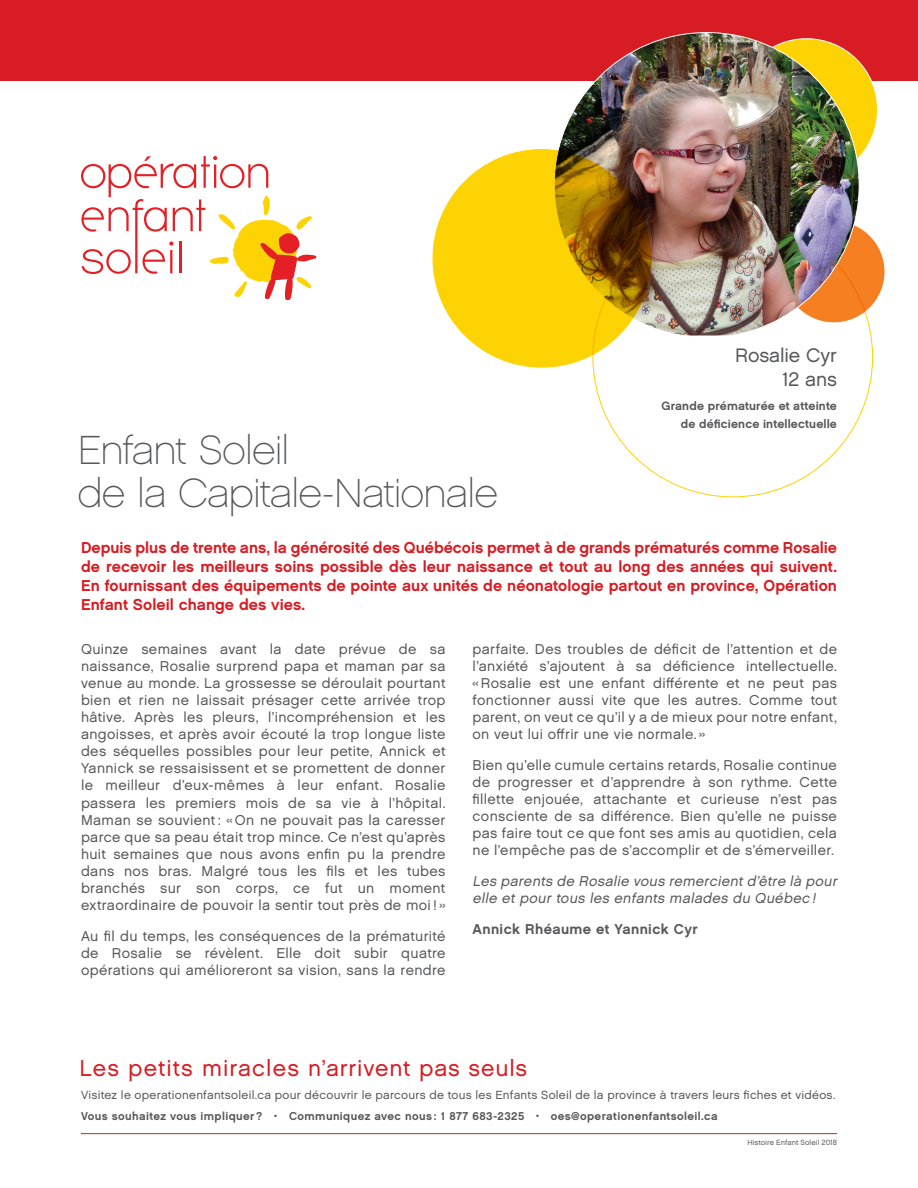
<style>
.page{position:relative;width:918px;height:1188px;background:#fff}
.page>*{position:absolute;margin:0;border:0;box-sizing:border-box;transform-origin:0 0}
.t1{font:40.5px/43.5px "Chalet Paris Nineteen Sixty";letter-spacing:-.015em;color:#57585a}
.t2{font:22.95px "Chalet London Nineteen Sixty";letter-spacing:.04em;color:#d81c23}
.t3{font:19.5px/23.4px "Chalet London Nineteen Sixty";letter-spacing:-.005em;color:#57585a;text-align:right}
.t4{font:15.75px/18.9px "Chalet New York Nineteen Sixty";letter-spacing:.005em;color:#d81c23;text-align:justify}
.t5{font:14.25px/17.1px "Chalet London Nineteen Sixty";letter-spacing:.025em;color:#57585a;text-align:justify}
.t6{font:italic 14.25px/17.1px "Chalet London Nineteen Sixty";color:#57585a}
.t7{font:14.25px "Chalet New York Nineteen Sixty";letter-spacing:.025em;color:#57585a}
.t8{font:12px/18px "Chalet New York Nineteen Sixty";letter-spacing:.015em;color:#57585a;text-align:right}
.t9{font:11.85px "Chalet London Nineteen Sixty";letter-spacing:.02em;color:#57585a}
.t10{font:11.4px "Chalet New York Nineteen Sixty";letter-spacing:.035em;color:#57585a}
.t11{font:7.5px "Chalet London Nineteen Sixty";letter-spacing:.005em;color:#57585a}
</style>
<div class="page">
<div style="left:0;top:0;width:918px;height:81px;background:#d81c23"></div>
<svg style="left:81px;top:156px;width:235px;height:144px"></svg>
<hr style="left:81px;top:1133px;width:756px;height:1px;background:#d81c23">
<div style="left:736px;top:39px;width:142px;height:142px;background:#fed304;border-radius:50%"></div>
<div style="left:783px;top:221px;width:102px;height:102px;background:#f57f21;border-radius:50%"></div>
<img style="left:558px;top:33px;width:301px;height:303px">
<svg style="left:432px;top:149px;width:220px;height:219px;background:#dcb104"></svg>
<h1 class="t1" style="left:78px;top:428px;width:421px">Enfant Soleil<br>de la Capitale-Nationale</h1>
<h3 class="t3" style="left:735px;top:344px;width:103px">Rosalie Cyr<br>12 ans</h3>
<p class="t8" style="left:661px;top:397px;width:177px">Grande prématurée et atteinte de déficience intellectuelle</p>
<p class="t4" style="left:81px;top:538px;width:758px">Depuis plus de trente ans, la générosité des Québécois permet à de grands prématurés comme Rosalie de recevoir les meilleurs soins possible dès leur naissance et tout au long des années qui suivent.<br>En fournissant des équipements de pointe aux unités de néonatologie partout en province, Opération Enfant Soleil change des vies.</p>
<p class="t5" style="left:81px;top:640px;width:366px">Quinze semaines avant la date prévue de sa naissance, Rosalie surprend papa et maman par sa venue au monde. La grossesse se déroulait pourtant bien et rien ne laissait présager cette arrivée trop hâtive. Après les pleurs, l’incompréhension et les angoisses, et après avoir écouté la trop longue liste des séquelles possibles pour leur petite, Annick et Yannick se ressaisissent et se promettent de donner le meilleur d’eux-mêmes à leur enfant. Rosalie passera les premiers mois de sa vie à l’hôpital.<br>Maman se souvient : « On ne pouvait pas la caresser parce que sa peau était trop mince. Ce n’est qu’après huit semaines que nous avons enfin pu la prendre dans nos bras. Malgré tous les fils et les tubes branchés sur son corps, ce fut un moment extraordinaire de pouvoir la sentir tout près de moi ! »</p>
<p class="t5" style="left:81px;top:927px;width:366px">Au fil du temps, les conséquences de la prématurité de Rosalie se révèlent. Elle doit subir quatre opérations qui amélioreront sa vision, sans la rendre</p>
<p class="t5" style="left:473px;top:640px;width:366px">parfaite. Des troubles de déficit de l’attention et de l’anxiété s’ajoutent à sa déficience intellectuelle. «Rosalie est une enfant différente et ne peut pas fonctionner aussi vite que les autres. Comme tout parent, on veut ce qu’il y a de mieux pour notre enfant, on veut lui offrir une vie normale. »</p>
<p class="t5" style="left:473px;top:756px;width:366px">Bien qu’elle cumule certains retards, Rosalie continue de progresser et d’apprendre à son rythme. Cette fillette enjouée, attachante et curieuse n’est pas consciente de sa différence. Bien qu’elle ne puisse pas faire tout ce que font ses amis au quotidien, cela ne l’empêche pas de s’accomplir et de s’émerveiller.</p>
<p class="t6" style="left:472px;top:872px;width:369px">Les parents de Rosalie vous remercient d’être là pour elle et pour tous les enfants malades du Québec !</p>
<p class="t7" style="left:472px;top:920px;width:227px">Annick Rhéaume et Yannick Cyr</p>
<h2 class="t2" style="left:80px;top:1054px;width:449px">Les petits miracles n’arrivent pas seuls</h2>
<p class="t9" style="left:81px;top:1088px;width:756px">Visitez le operationenfantsoleil.ca pour découvrir le parcours de tous les Enfants Soleil de la province à travers leurs fiches et vidéos.</p>
<p class="t10" style="left:81px;top:1109px;width:638px">Vous souhaitez vous impliquer ? • Communiquez avec nous : 1 877 683-2325 • oes@operationenfantsoleil.ca</p>
<p class="t11" style="left:747px;top:1138px;width:91px">Histoire Enfant Soleil 2018</p>
</div>
